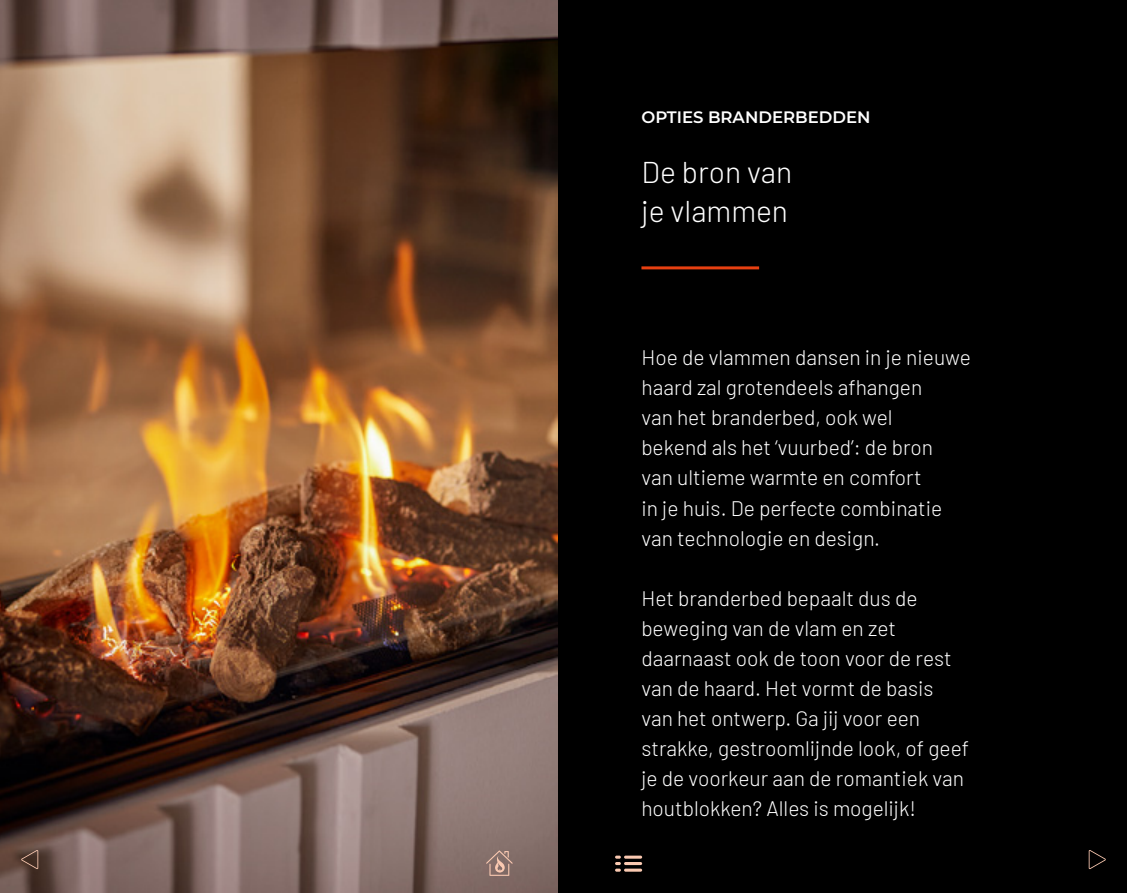
<style>
.page{position:relative;width:1127px;height:893px;background:#000}
.page>*{position:absolute;margin:0;border:0;box-sizing:border-box;transform-origin:0 0}
.t1{font:300 30px/39px "Barlow";color:#fff}
.t2{font:300 21px/30px "Barlow";color:#fff}
.t3{font:600 16.5px "Montserrat";color:#fff}
</style>
<div class="page">
<img style="left:0;top:0;width:557px;height:893px">
<hr style="left:641px;top:266px;width:118px;height:3px;background:#e74011">
<svg style="left:21px;top:850px;width:17px;height:19px"></svg>
<svg style="left:1089px;top:850px;width:17px;height:19px"></svg>
<hr style="left:624px;top:856px;width:18px;height:3px;background:#fac9b1;border-radius:2px">
<hr style="left:624px;top:862px;width:18px;height:3px;background:#fac9b1;border-radius:2px">
<svg style="left:615px;top:856px;width:6px;height:16px"></svg>
<hr style="left:624px;top:869px;width:18px;height:3px;background:#fac9b1;border-radius:2px">
<svg style="left:486px;top:850px;width:27px;height:26px"></svg>
<p class="t3" style="left:641px;top:106px;width:230px">OPTIES BRANDERBEDDEN</p>
<h1 class="t1" style="left:641px;top:151px;width:152px">De bron van je vlammen</h1>
<p class="t2" style="left:641px;top:341px;width:331px">Hoe de vlammen dansen in je nieuwe haard zal grotendeels afhangen<br>van het branderbed, ook wel<br>bekend als het ‘vuurbed’: de bron<br>van ultieme warmte en comfort<br>in je huis. De perfecte combinatie van technologie en design.</p>
<p class="t2" style="left:641px;top:581px;width:329px">Het branderbed bepaalt dus de beweging van de vlam en zet daarnaast ook de toon voor de rest van de haard. Het vormt de basis van het ontwerp. Ga jij voor een strakke, gestroomlijnde look, of geef je de voorkeur aan de romantiek van houtblokken? Alles is mogelijk!</p>
</div>
